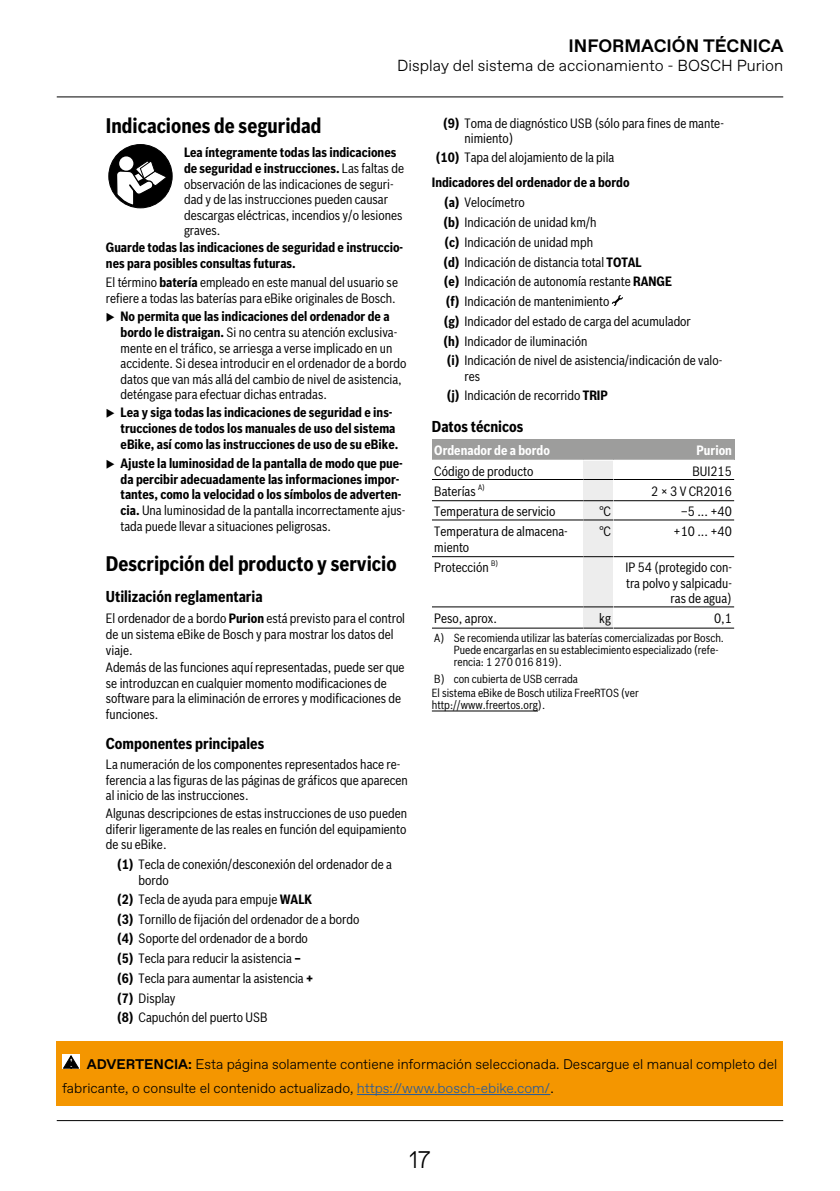
<style>
.page{position:relative;width:840px;height:1191px;background:#fff}
.page>*{position:absolute;margin:0;border:0;box-sizing:border-box;transform-origin:0 0}
.t1{font:300 24px "Favorit";color:#000}
.t2{font:700 20.6px "Bosch Sans Cond";color:#000}
.t3{font:700 18px "Favorit";color:#000}
.t4{font:300 16px "Favorit";color:#000}
.t5{font:700 15.4px "Bosch Sans Cond";color:#000}
.t6{font:300 14px "Favorit";color:#000}
.t7{font:700 14px "Favorit";color:#000}
.t8{font:13.2px/19.8px "Bosch Sans Cond";color:#000}
.t9{font:700 13.2px/16px "Bosch Sans Cond";color:#000}
.t10{font:700 13.2px "Bosch Sans Cond";color:#fff}
.t11{font:11.6px/12px "Bosch Sans Cond";color:#000}
.t12{font:11.2px "Bosch Sans Cond";color:#000}
.s1{font-weight:700}
.s2{font-weight:400}
.s3{font-family:"Bosch Sans Cond";font-weight:400;font-size:11.2px}
.s4{color:#275b9b}
</style>
<div class="page">
<hr style="left:57px;top:96px;width:725px;height:1px;background:#000">
<hr style="left:57px;top:1120px;width:725px;height:1px;background:#000">
<div style="left:109px;top:145px;width:63px;height:63px;background:#000;border-radius:50%"></div>
<div style="left:108px;top:144px;width:64px;height:64px;border:1px solid #000;border-radius:50%"></div>
<svg style="left:119px;top:156px;width:14px;height:15px"></svg>
<svg style="left:115px;top:159px;width:53px;height:48px"></svg>
<svg style="left:611px;top:295px;width:11px;height:11px"></svg>
<div style="left:431px;top:439px;width:182px;height:21px;background:#9d9d9c"></div>
<div style="left:613px;top:439px;width:121px;height:21px;background:#9d9d9c"></div>
<div style="left:582px;top:460px;width:31px;height:19px;background:#ededed"></div>
<div style="left:582px;top:480px;width:31px;height:20px;background:#ededed"></div>
<div style="left:582px;top:501px;width:31px;height:18px;background:#ededed"></div>
<div style="left:582px;top:520px;width:31px;height:36px;background:#ededed"></div>
<div style="left:582px;top:557px;width:31px;height:49px;background:#ededed"></div>
<div style="left:582px;top:607px;width:31px;height:20px;background:#ededed"></div>
<hr style="left:582px;top:460px;width:31px;height:1px;background:#fff">
<hr style="left:431px;top:479px;width:151px;height:1px;background:#000">
<hr style="left:582px;top:479px;width:31px;height:1px;background:#000">
<hr style="left:613px;top:479px;width:121px;height:1px;background:#000">
<hr style="left:431px;top:500px;width:151px;height:1px;background:#000">
<hr style="left:582px;top:500px;width:31px;height:1px;background:#000">
<hr style="left:613px;top:500px;width:121px;height:1px;background:#000">
<hr style="left:431px;top:519px;width:151px;height:1px;background:#000">
<hr style="left:582px;top:519px;width:31px;height:1px;background:#000">
<hr style="left:613px;top:519px;width:121px;height:1px;background:#000">
<hr style="left:431px;top:556px;width:151px;height:1px;background:#000">
<hr style="left:582px;top:556px;width:31px;height:1px;background:#000">
<hr style="left:613px;top:556px;width:121px;height:1px;background:#000">
<hr style="left:431px;top:606px;width:151px;height:1px;background:#000">
<hr style="left:431px;top:627px;width:151px;height:1px;background:#000">
<hr style="left:582px;top:606px;width:31px;height:1px;background:#000">
<hr style="left:582px;top:627px;width:31px;height:1px;background:#000">
<hr style="left:613px;top:606px;width:121px;height:1px;background:#000">
<hr style="left:613px;top:627px;width:121px;height:1px;background:#000">
<hr style="left:431px;top:710px;width:106px;height:1px;background:#000">
<div style="left:56px;top:1041px;width:726px;height:65px;background:#f49600"></div>
<hr style="left:356px;top:1094px;width:194px;height:1px;background:#275b9b">
<svg style="left:62px;top:1054px;width:18px;height:15px"></svg>
<svg style="left:63px;top:1055px;width:16px;height:13px"></svg>
<h3 class="t3" style="left:568px;top:34px;width:216px">INFORMACIÓN TÉCNICA</h3>
<p class="t4" style="left:397px;top:55px;width:387px">Display del sistema de accionamiento - BOSCH Purion</p>
<h2 class="t2" style="left:106px;top:110px;width:217px">Indicaciones de seguridad</h2>
<p class="t8" style="left:184px;top:143px;width:221px;line-height:15.6px"><span class="s1">Lea íntegramente todas las indicaciones de seguridad e instrucciones.</span> Las faltas de observación de las indicaciones de seguri&shy;dad y de las instrucciones pueden causar descargas eléctricas, incendios y/o lesiones graves.</p>
<p class="t9" style="left:106px;top:239px;width:298px">Guarde todas las indicaciones de seguridad e instruccio&shy;nes para posibles consultas futuras.</p>
<p class="t8" style="left:106px;top:273px;width:293px;line-height:16px">El término <span class="s1">batería</span> empleado en este manual del usuario se refiere a todas las baterías para eBike originales de Bosch.</p>
<p class="t8" style="left:120px;top:307px;width:287px;line-height:15.6px;text-indent:-15px">◆ <span class="s1">No permita que las indicaciones del ordenador de a bordo le distraigan.</span> Si no centra su atención exclusiva&shy;mente en el tráfico, se arriesga a verse implicado en un accidente. Si desea introducir en el ordenador de a bordo datos que van más allá del cambio de nivel de asistencia, deténgase para efectuar dichas entradas.</p>
<p class="t9" style="left:120px;top:403px;width:279px;text-indent:-15px">◆ Lea y siga todas las indicaciones de seguridad e ins&shy;trucciones de todos los manuales de uso del sistema eBike, así como las instrucciones de uso de su eBike.</p>
<p class="t9" style="left:120px;top:454px;width:286px;text-indent:-15px">◆ Ajuste la luminosidad de la pantalla de modo que pue&shy;da percibir adecuadamente las informaciones impor&shy;tantes, como la velocidad o los símbolos de adverten&shy;cia. <span class="s2">Una luminosidad de la pantalla incorrectamente ajus&shy;tada puede llevar a situaciones peligrosas.</span></p>
<h2 class="t2" style="left:106px;top:548px;width:292px">Descripción del producto y servicio</h2>
<p class="t5" style="left:106px;top:585px;width:158px">Utilización reglamentaria</p>
<p class="t8" style="left:106px;top:609px;width:300px;line-height:15.6px">El ordenador de a bordo <span class="s1">Purion</span> está previsto para el control de un sistema eBike de Bosch y para mostrar los datos del viaje.</p>
<p class="t8" style="left:106px;top:659px;width:300px;line-height:15.4px">Además de las funciones aquí representadas, puede ser que se introduzcan en cualquier momento modificaciones de software para la eliminación de errores y modificaciones de funciones.</p>
<p class="t5" style="left:106px;top:731px;width:160px">Componentes principales</p>
<p class="t8" style="left:106px;top:756px;width:303px;line-height:15.4px">La numeración de los componentes representados hace re&shy;ferencia a las figuras de las páginas de gráficos que aparecen al inicio de las instrucciones.</p>
<p class="t8" style="left:106px;top:805px;width:302px;line-height:15.4px;text-align:justify">Algunas descripciones de estas instrucciones de uso pueden diferir ligeramente de las reales en función del equipamiento de su eBike.</p>
<p class="t8" style="left:138px;top:855px;width:255px;line-height:15.4px;text-indent:-21px"><span class="s1">(1)</span> Tecla de conexión/desconexión del ordenador de a bordo</p>
<p class="t8" style="left:117px;top:888px;width:243px"><span class="s1">(2)</span> Tecla de ayuda para empuje <span class="s1">WALK<br>(3)</span> Tornillo de fijación del ordenador de a bordo <span class="s1">(4)</span> Soporte del ordenador de a bordo<br><span class="s1">(5)</span> Tecla para reducir la asistencia <span class="s1">–<br>(6)</span> Tecla para aumentar la asistencia <span class="s1">+<br>(7)</span> Display<br><span class="s1">(8)</span> Capuchón del puerto USB</p>
<p class="t8" style="left:464px;top:114px;width:261px;line-height:15.4px;text-indent:-21px"><span class="s1">(9)</span> Toma de diagnóstico USB (sólo para fines de mante&shy;nimiento)</p>
<p class="t9" style="left:431px;top:144px;width:199px;line-height:25px;text-indent:4px">(10) <span class="s2">Tapa del alojamiento de la pila<br></span>Indicadores del ordenador de a bordo</p>
<p class="t8" style="left:443px;top:192px;width:280px"><span class="s1">(a)</span> Velocímetro<br><span class="s1">(b)</span> Indicación de unidad km/h<br><span class="s1">(c)</span> Indicación de unidad mph<br><span class="s1">(d)</span> Indicación de distancia total <span class="s1">TOTAL<br>(e)</span> Indicación de autonomía restante <span class="s1">RANGE<br>(f)</span> Indicación de mantenimiento<br><span class="s1">(g)</span> Indicador del estado de carga del acumulador<br><span class="s1">(h)</span> Indicador de iluminación<br><span class="s1">(i)</span> Indicación de nivel de asistencia/indicación de valo-</p>
<p class="t8" style="left:446px;top:365px;width:162px;line-height:19.2px;text-indent:18px">res<br><span class="s1">(j)</span> Indicación de recorrido <span class="s1">TRIP</span></p>
<p class="t5" style="left:431px;top:415px;width:93px">Datos técnicos</p>
<p class="t10" style="left:434px;top:440px;width:117px">Ordenador de a bordo</p>
<p class="t10" style="left:696px;top:440px;width:37px">Purion</p>
<p class="t8" style="left:434px;top:460px;width:100px">Código de producto</p>
<p class="t8" style="left:692px;top:460px;width:41px">BUI215</p>
<p class="t8" style="left:434px;top:480px;width:52px">Baterías <sup>A)</sup></p>
<p class="t8" style="left:650px;top:480px;width:82px">2 × 3 V CR2016</p>
<p class="t8" style="left:434px;top:500px;width:123px">Temperatura de servicio</p>
<p class="t8" style="left:599px;top:500px;width:13px">°C</p>
<p class="t8" style="left:680px;top:500px;width:53px">–5 ... +40</p>
<p class="t8" style="left:434px;top:523px;width:135px;line-height:15.4px">Temperatura de almacena&shy;miento</p>
<p class="t8" style="left:599px;top:521px;width:13px">°C</p>
<p class="t8" style="left:673px;top:521px;width:60px">+10 ... +40</p>
<p class="t8" style="left:434px;top:556px;width:65px">Protección <sup>B)</sup></p>
<p class="t8" style="left:625px;top:558px;width:108px;line-height:15.4px;text-align:right">IP 54 (protegido con&shy;tra polvo y salpicadu&shy;ras de agua)</p>
<p class="t8" style="left:434px;top:607px;width:64px">Peso, aprox.</p>
<p class="t8" style="left:599px;top:607px;width:13px">kg</p>
<p class="t8" style="left:713px;top:607px;width:19px">0,1</p>
<p class="t11" style="left:453px;top:630px;width:271px;text-indent:-19px">A) Se recomienda utilizar las baterías comercializadas por Bosch.<br>Puede encargarlas en su establecimiento especializado (refe&shy;rencia: 1 270 016 819).</p>
<p class="t11" style="left:431px;top:670px;width:208px;line-height:14.4px">B) con cubierta de USB cerrada<br>El sistema eBike de Bosch utiliza FreeRTOS (ver</p>
<p class="t11" style="left:431px;top:698px;width:115px">http://www.freertos.org).</p>
<p class="t12" style="left:599px;top:1055px;width:135px">1 207 020 XBP | (11.03.2020)</p>
<p class="t6" style="left:107px;top:1055px;width:671px"><span class="s3">Bosch eBike Systems</span>Esta página solamente contiene información seleccionada. Descargue el manual completo del</p>
<p class="t7" style="left:87px;top:1055px;width:107px">ADVERTENCIA:</p>
<p class="t6" style="left:62px;top:1079px;width:493px">fabricante, o consulte el contenido actualizado, <span class="s4">https://www.bosch-ebike.com/</span>.</p>
<h1 class="t1" style="left:409px;top:1143px;width:23px">17</h1>
</div>
